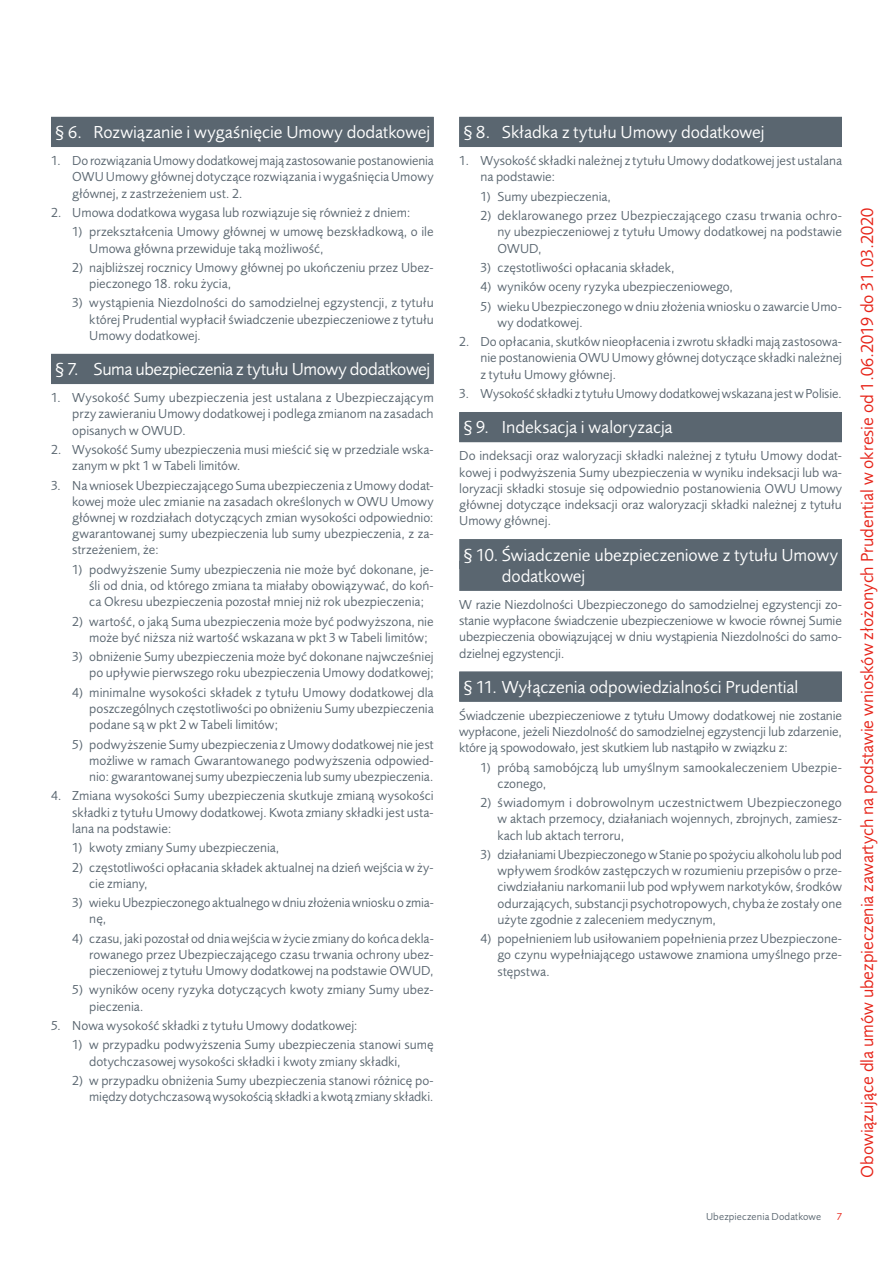
<style>
.page{position:relative;width:893px;height:1263px;background:#fff}
.page>*{position:absolute;margin:0;border:0;box-sizing:border-box;transform-origin:0 0}
.t1{font:18px/21.6px "Pru Sans OT2";letter-spacing:-.005em;color:#fff}
.t2{font:18px "Pru Sans OT2";color:#e72419}
.t3{font:18px "Pru Sans OT2";letter-spacing:-.025em;color:#fff}
.t4{font:13.5px/16.2px "Pru Sans OT2";color:#5a6670;text-align:justify}
.t5{font:10.5px "Pru Sans OT2";letter-spacing:.01em;color:#5a6670}
.t6{font:10.5px "Pru Sans OT2";color:#e72419}
</style>
<div class="page">
<div style="left:51px;top:117px;width:383px;height:30px;background:#5a6670"></div>
<div style="left:51px;top:354px;width:383px;height:30px;background:#5a6670"></div>
<div style="left:459px;top:117px;width:383px;height:30px;background:#5a6670"></div>
<div style="left:459px;top:412px;width:383px;height:30px;background:#5a6670"></div>
<div style="left:459px;top:539px;width:383px;height:30px;background:#5a6670"></div>
<div style="left:459px;top:561px;width:383px;height:30px;background:#5a6670"></div>
<div style="left:459px;top:671px;width:383px;height:30px;background:#9ba2a9"></div>
<div style="left:459px;top:672px;width:383px;height:30px;background:#5a6670"></div>
<p class="t1" style="left:55px;top:121px;width:377px">§ 6. Rozwiązanie i wygaśnięcie Umowy dodatkowej</p>
<p class="t4" style="left:72px;top:152px;width:363px;text-indent:-21px">1. Do rozwiązania Umowy dodatkowej mają zastosowanie postanowienia OWU Umowy głównej dotyczące rozwiązania i wygaśnięcia Umowy głównej, z zastrzeżeniem ust. 2.</p>
<p class="t4" style="left:51px;top:204px;width:361px">2. Umowa dodatkowa wygasa lub rozwiązuje się również z dniem:</p>
<p class="t4" style="left:89px;top:224px;width:346px;text-indent:-17px">1) przekształcenia Umowy głównej w umowę bezskładkową, o ile<br>Umowa główna przewiduje taką możliwość,</p>
<p class="t4" style="left:89px;top:259px;width:346px;text-indent:-17px">2) najbliższej rocznicy Umowy głównej po ukończeniu przez Ubez&shy;pieczonego 18. roku życia,</p>
<p class="t4" style="left:89px;top:295px;width:346px;text-indent:-17px">3) wystąpienia Niezdolności do samodzielnej egzystencji, z tytułu której Prudential wypłacił świadczenie ubezpieczeniowe z tytułu Umowy dodatkowej.</p>
<p class="t3" style="left:55px;top:359px;width:376px">§ 7. Suma ubezpieczenia z tytułu Umowy dodatkowej</p>
<p class="t4" style="left:72px;top:389px;width:363px;text-indent:-21px">1. Wysokość Sumy ubezpieczenia jest ustalana z Ubezpieczającym przy zawieraniu Umowy dodatkowej i podlega zmianom na zasadach opisanych w OWUD.</p>
<p class="t4" style="left:72px;top:441px;width:363px;text-indent:-21px">2. Wysokość Sumy ubezpieczenia musi mieścić się w przedziale wska&shy;zanym w pkt 1 w Tabeli limitów.</p>
<p class="t4" style="left:72px;top:477px;width:363px;text-indent:-21px">3. Na wniosek Ubezpieczającego Suma ubezpieczenia z Umowy dodat&shy;kowej może ulec zmianie na zasadach określonych w OWU Umowy głównej w rozdziałach dotyczących zmian wysokości odpowiednio: gwarantowanej sumy ubezpieczenia lub sumy ubezpieczenia, z za&shy;strzeżeniem, że:</p>
<p class="t4" style="left:89px;top:561px;width:346px;text-indent:-17px">1) podwyższenie Sumy ubezpieczenia nie może być dokonane, je&shy;śli od dnia, od którego zmiana ta miałaby obowiązywać, do koń&shy;ca Okresu ubezpieczenia pozostał mniej niż rok ubezpieczenia;</p>
<p class="t4" style="left:89px;top:613px;width:346px;text-indent:-17px">2) wartość, o jaką Suma ubezpieczenia może być podwyższona, nie może być niższa niż wartość wskazana w pkt 3 w Tabeli limitów;</p>
<p class="t4" style="left:72px;top:648px;width:363px;text-align:right">3) obniżenie Sumy ubezpieczenia może być dokonane najwcześniej po upływie pierwszego roku ubezpieczenia Umowy dodatkowej;</p>
<p class="t4" style="left:89px;top:684px;width:346px;text-indent:-17px">4) minimalne wysokości składek z tytułu Umowy dodatkowej dla poszczególnych częstotliwości po obniżeniu Sumy ubezpieczenia podane są w pkt 2 w Tabeli limitów;</p>
<p class="t4" style="left:89px;top:736px;width:346px;text-indent:-17px">5) podwyższenie Sumy ubezpieczenia z Umowy dodatkowej nie jest możliwe w ramach Gwarantowanego podwyższenia odpowied&shy;nio: gwarantowanej sumy ubezpieczenia lub sumy ubezpieczenia.</p>
<p class="t4" style="left:72px;top:788px;width:363px;text-indent:-21px">4. Zmiana wysokości Sumy ubezpieczenia skutkuje zmianą wysokości składki z tytułu Umowy dodatkowej. Kwota zmiany składki jest usta&shy;lana na podstawie:</p>
<p class="t4" style="left:72px;top:839px;width:209px">1) kwoty zmiany Sumy ubezpieczenia,</p>
<p class="t4" style="left:89px;top:859px;width:346px;text-indent:-17px">2) częstotliwości opłacania składek aktualnej na dzień wejścia w ży&shy;cie zmiany,</p>
<p class="t4" style="left:89px;top:894px;width:346px;text-indent:-17px">3) wieku Ubezpieczonego aktualnego w dniu złożenia wniosku o zmia&shy;nę,</p>
<p class="t4" style="left:89px;top:930px;width:346px;text-indent:-17px">4) czasu, jaki pozostał od dnia wejścia w życie zmiany do końca dekla&shy;rowanego przez Ubezpieczającego czasu trwania ochrony ubez&shy;pieczeniowej z tytułu Umowy dodatkowej na podstawie OWUD,</p>
<p class="t4" style="left:89px;top:982px;width:346px;text-indent:-17px">5) wyników oceny ryzyka dotyczących kwoty zmiany Sumy ubez&shy;pieczenia.</p>
<p class="t4" style="left:51px;top:1017px;width:308px">5. Nowa wysokość składki z tytułu Umowy dodatkowej:</p>
<p class="t4" style="left:89px;top:1037px;width:346px;text-indent:-17px">1) w przypadku podwyższenia Sumy ubezpieczenia stanowi sumę dotychczasowej wysokości składki i kwoty zmiany składki,</p>
<p class="t4" style="left:72px;top:1072px;width:363px;text-align:right">2) w przypadku obniżenia Sumy ubezpieczenia stanowi różnicę po&shy;między dotychczasową wysokością składki a kwotą zmiany składki.</p>
<p class="t1" style="left:463px;top:121px;width:303px">§ 8. Składka z tytułu Umowy dodatkowej</p>
<p class="t4" style="left:480px;top:152px;width:363px;text-indent:-21px">1. Wysokość składki należnej z tytułu Umowy dodatkowej jest ustalana na podstawie:</p>
<p class="t4" style="left:480px;top:188px;width:132px">1) Sumy ubezpieczenia,</p>
<p class="t4" style="left:497px;top:207px;width:346px;text-indent:-17px">2) deklarowanego przez Ubezpieczającego czasu trwania ochro&shy;ny ubezpieczeniowej z tytułu Umowy dodatkowej na podstawie OWUD,</p>
<p class="t4" style="left:480px;top:259px;width:196px">3) częstotliwości opłacania składek,</p>
<p class="t4" style="left:480px;top:279px;width:254px">4) wyników oceny ryzyka ubezpieczeniowego,</p>
<p class="t4" style="left:497px;top:298px;width:346px;text-indent:-17px">5) wieku Ubezpieczonego w dniu złożenia wniosku o zawarcie Umo&shy;wy dodatkowej.</p>
<p class="t4" style="left:480px;top:334px;width:363px;text-indent:-21px">2. Do opłacania, skutków nieopłacenia i zwrotu składki mają zastosowa&shy;nie postanowienia OWU Umowy głównej dotyczące składki należnej z tytułu Umowy głównej.</p>
<p class="t4" style="left:459px;top:385px;width:384px">3. Wysokość składki z tytułu Umowy dodatkowej wskazana jest w Polisie.</p>
<p class="t1" style="left:463px;top:417px;width:211px">§ 9. Indeksacja i waloryzacja</p>
<p class="t4" style="left:459px;top:448px;width:384px">Do indeksacji oraz waloryzacji składki należnej z tytułu Umowy dodat&shy;kowej i podwyższenia Sumy ubezpieczenia w wyniku indeksacji lub wa&shy;loryzacji składki stosuje się odpowiednio postanowienia OWU Umowy głównej dotyczące indeksacji oraz waloryzacji składki należnej z tytułu Umowy głównej.</p>
<p class="t1" style="left:502px;top:544px;width:338px;text-indent:-38px">§ 10. Świadczenie ubezpieczeniowe z tytułu Umowy dodatkowej</p>
<p class="t4" style="left:459px;top:596px;width:384px">W razie Niezdolności Ubezpieczonego do samodzielnej egzystencji zo&shy;stanie wypłacone świadczenie ubezpieczeniowe w kwocie równej Sumie ubezpieczenia obowiązującej w dniu wystąpienia Niezdolności do samo&shy;dzielnej egzystencji.</p>
<p class="t1" style="left:463px;top:676px;width:336px">§ 11. Wyłączenia odpowiedzialności Prudential</p>
<p class="t4" style="left:459px;top:707px;width:384px">Świadczenie ubezpieczeniowe z tytułu Umowy dodatkowej nie zostanie wypłacone, jeżeli Niezdolność do samodzielnej egzystencji lub zdarzenie, które ją spowodowało, jest skutkiem lub nastąpiło w związku z:</p>
<p class="t4" style="left:497px;top:759px;width:346px;text-indent:-17px">1) próbą samobójczą lub umyślnym samookaleczeniem Ubezpie&shy;czonego,</p>
<p class="t4" style="left:497px;top:794px;width:346px;text-indent:-17px">2) świadomym i dobrowolnym uczestnictwem Ubezpieczonego w aktach przemocy, działaniach wojennych, zbrojnych, zamiesz&shy;kach lub aktach terroru,</p>
<p class="t4" style="left:497px;top:846px;width:346px;text-indent:-17px">3) działaniami Ubezpieczonego w Stanie po spożyciu alkoholu lub pod wpływem środków zastępczych w rozumieniu przepisów o prze&shy;ciwdziałaniu narkomanii lub pod wpływem narkotyków, środków odurzających, substancji psychotropowych, chyba że zostały one użyte zgodnie z zaleceniem medycznym,</p>
<p class="t4" style="left:497px;top:930px;width:346px;text-indent:-17px">4) popełnieniem lub usiłowaniem popełnienia przez Ubezpieczone&shy;go czynu wypełniającego ustawowe znamiona umyślnego prze&shy;stępstwa.</p>
<p class="t5" style="left:706px;top:1211px;width:117px">Ubezpieczenia Dodatkowe</p>
<p class="t6" style="left:837px;top:1211px;width:7px">7</p>
<h1 class="t2" style="left:856px;top:1178px;width:971px;rotate:-90deg">Obowiązujące dla umów ubezpieczenia zawartych na podstawie wniosków złożonych Prudential w okresie od 1.06.2019 do 31.03.2020</h1>
</div>
